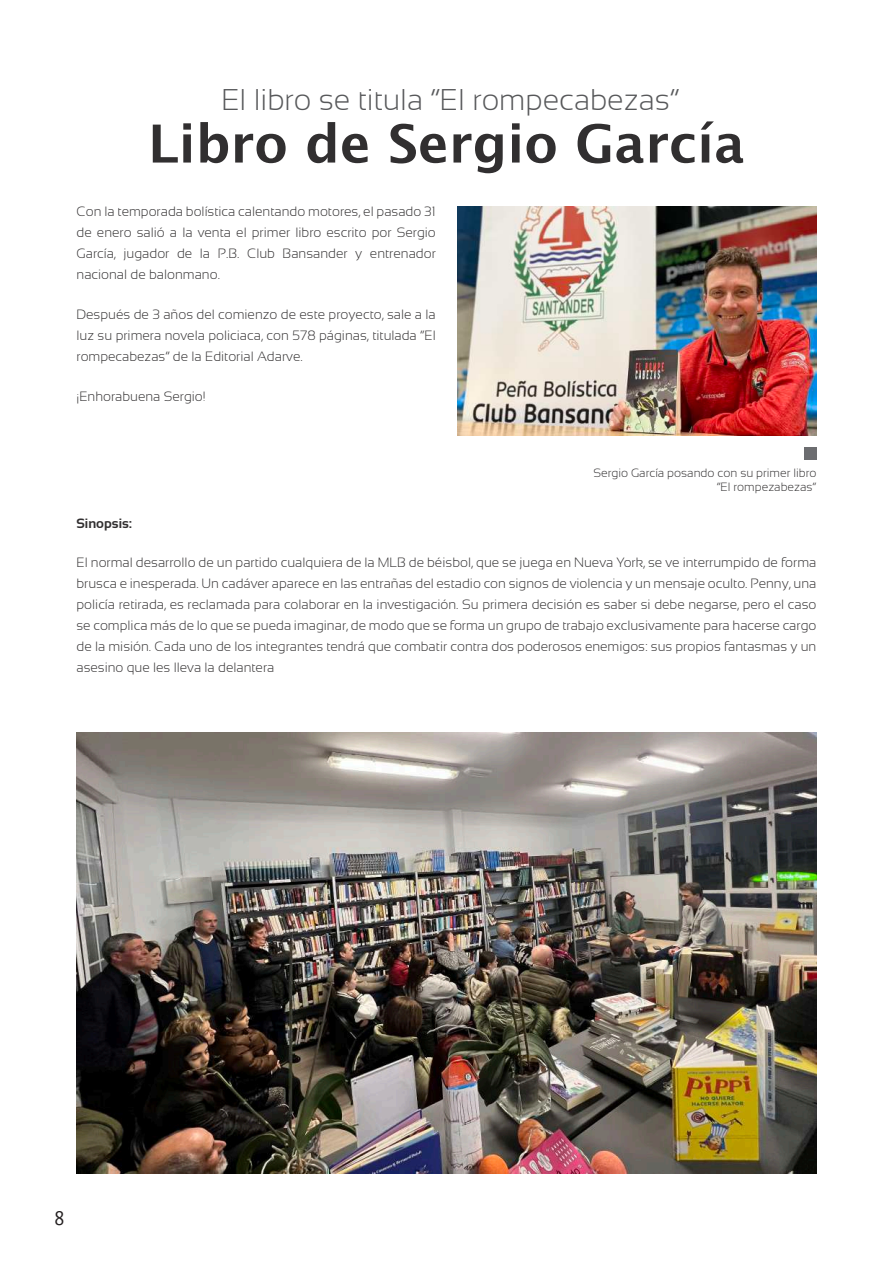
<style>
.page{position:relative;width:893px;height:1263px;background:#fff}
.page>*{position:absolute;margin:0;border:0;box-sizing:border-box;transform-origin:0 0}
.t1{font:700 52.5px "Lucida Grande";color:#312f30}
.t2{font:300 30px "Sansation";color:#57585a}
.t3{font:19.5px "PT Sans";color:#231f20}
.t4{font:300 13.5px/21px "Sansation";color:#312f30;text-align:justify}
.t5{font:700 13.5px "Sansation";color:#312f30}
.t6{font:300 12px/13.5px "Sansation";color:#312f30;text-align:right}
</style>
<div class="page">
<img style="left:77px;top:733px;width:739px;height:441px">
<div style="left:804px;top:447px;width:12px;height:12px;background:#6c6d70"></div>
<img style="left:457px;top:207px;width:359px;height:228px">
<h2 class="t2" style="left:221px;top:88px;width:459px">El libro se titula “El rompecabezas”</h2>
<h1 class="t1" style="left:148px;top:121px;width:598px">Libro de Sergio García</h1>
<p class="t4" style="left:77px;top:202px;width:361px">Con la temporada bolística calentando motores, el pasado 31 de enero salió a la venta el primer libro escrito por Sergio García, jugador de la P.B. Club Bansander y entrenador nacional de balonmano.</p>
<p class="t4" style="left:77px;top:305px;width:361px">Después de 3 años del comienzo de este proyecto, sale a la luz su primera novela policiaca, con 578 páginas, titulada “El rompecabezas” de la Editorial Adarve.</p>
<p class="t4" style="left:77px;top:387px;width:131px">¡Enhorabuena Sergio!</p>
<p class="t6" style="left:593px;top:468px;width:224px">Sergio García posando con su primer libro “El rompezabezas”</p>
<p class="t5" style="left:77px;top:518px;width:57px">Sinopsis:</p>
<p class="t4" style="left:77px;top:553px;width:741px">El normal desarrollo de un partido cualquiera de la MLB de béisbol, que se juega en Nueva York, se ve interrumpido de forma brusca e inesperada. Un cadáver aparece en las entrañas del estadio con signos de violencia y un mensaje oculto. Penny, una policía retirada, es reclamada para colaborar en la investigación. Su primera decisión es saber si debe negarse, pero el caso se complica más de lo que se pueda imaginar, de modo que se forma un grupo de trabajo exclusivamente para hacerse cargo de la misión. Cada uno de los integrantes tendrá que combatir contra dos poderosos enemigos: sus propios fantasmas y un asesino que les lleva la delantera</p>
<h3 class="t3" style="left:54px;top:1211px;width:12px">8</h3>
</div>
